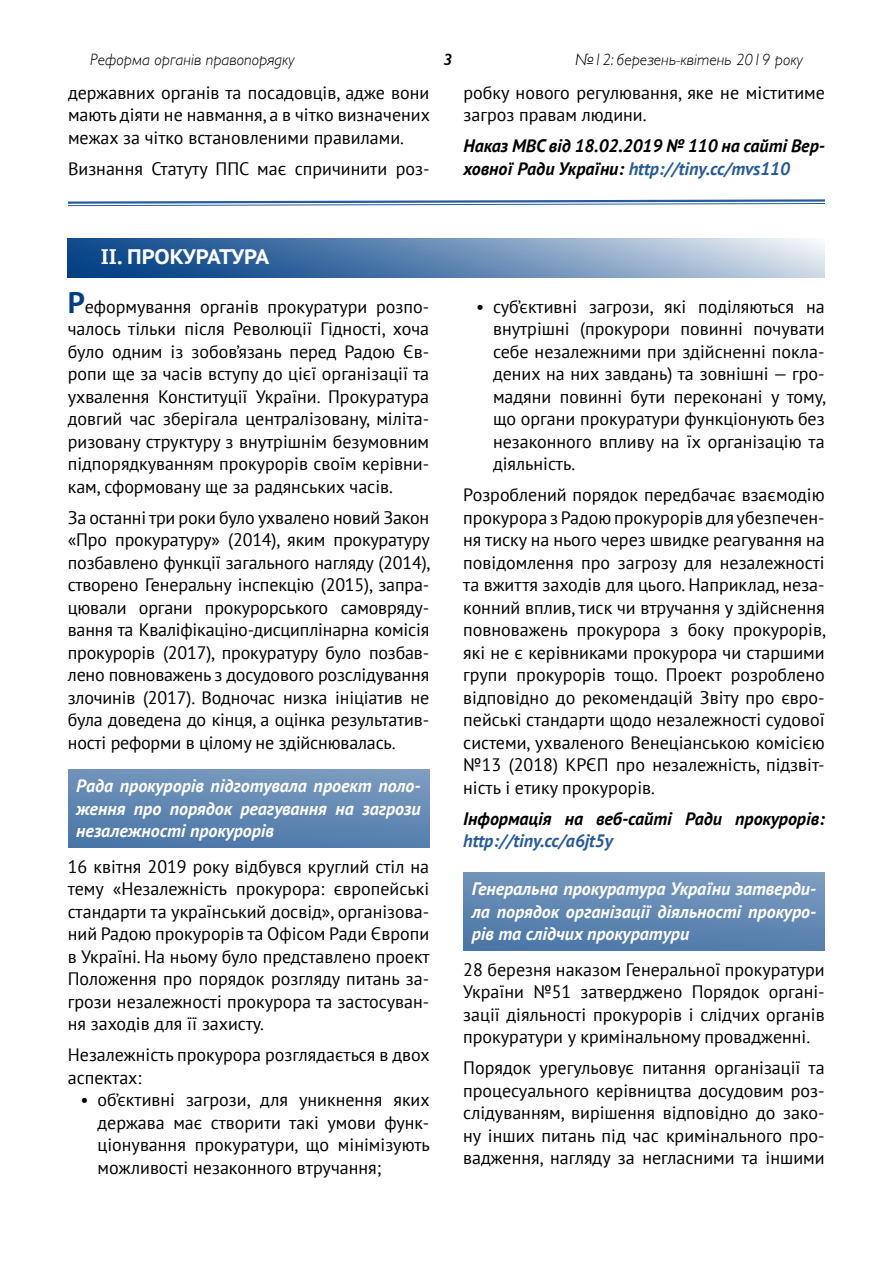
<style>
.page{position:relative;width:893px;height:1263px;background:#fff}
.page>*{position:absolute;margin:0;border:0;box-sizing:border-box;transform-origin:0 0}
.t1{font:700 21px "PT Sans Caption";letter-spacing:-.01em;color:#fff}
.t2{font:18px/22.5px "PT Sans";color:#000;text-align:justify}
.t3{font:italic 700 18px/22.5px "PT Sans";color:#fff;text-align:justify}
.t4{font:italic 700 18px/22.5px "PT Sans";color:#000}
.t5{font:italic 700 18px "PT Sans";color:#275b9b}
.t6{font:italic 300 16.5px "Gill Sans";color:#000}
.t7{font:italic 600 16.5px "Gill Sans";color:#000}
.s1{font-weight:700;font-size:30px;color:#003f85}
.s2{color:#275b9b}
</style>
<div class="page">
<div style="left:463px;top:872px;width:362px;height:79px;background:linear-gradient(to bottom,#7899be,#4d79aa)"></div>
<div style="left:68px;top:769px;width:361px;height:78px;background:linear-gradient(to bottom,#7899be,#4e7aaa)"></div>
<svg style="left:68px;top:238px;width:757px;height:40px;background:#698db6"></svg>
<svg style="left:68px;top:199px;width:757px;height:7px"></svg>
<p class="t6" style="left:90px;top:50px;width:206px">Реформа органів правопорядку</p>
<p class="t7" style="left:444px;top:50px;width:10px">3</p>
<p class="t6" style="left:576px;top:50px;width:229px">№12: березень-квітень 2019 року</p>
<p class="t2" style="left:68px;top:81px;width:363px">державних органів та посадовців, адже вони мають діяти не навмання, а в чітко визначених межах за чітко встановленими правилами.</p>
<p class="t2" style="left:68px;top:157px;width:363px">Визнання Статуту ППС має спричинити роз-</p>
<p class="t1" style="left:101px;top:242px;width:170px">IІ. ПРОКУРАТУРА</p>
<p class="t2" style="left:68px;top:295px;width:363px"><span class="s1">Р</span>еформування органів прокуратури розпо&shy;чалось тільки після Революції Гідності, хоча було одним із зобов’язань перед Радою Єв&shy;ропи ще за часів вступу до цієї організації та ухвалення Конституції України. Прокуратура довгий час зберігала централізовану, міліта&shy;ризовану структуру з внутрішнім безумовним підпорядкуванням прокурорів своїм керівни&shy;кам, сформовану ще за радянських часів.</p>
<p class="t2" style="left:68px;top:506px;width:364px">За останні три роки було ухвалено новий Закон «Про прокуратуру» (2014), яким прокуратуру позбавлено функції загального нагляду (2014), створено Генеральну інспекцію (2015), запра&shy;цювали органи прокурорського самовряду&shy;вання та Кваліфікаціно-дисциплінарна комісія прокурорів (2017), прокуратуру було позбав&shy;лено повноважень з досудового розслідування злочинів (2017). Водночас низка ініціатив не була доведена до кінця, а оцінка результатив&shy;ності реформи в цілому не здійснювалась.</p>
<p class="t3" style="left:76px;top:774px;width:346px">Рада прокурорів підготувала проект поло&shy;ження про порядок реагування на загрози незалежності прокурорів</p>
<p class="t2" style="left:68px;top:855px;width:363px">16 квітня 2019 року відбувся круглий стіл на тему «Незалежність прокурора: європейські стандарти та український досвід», організова&shy;ний Радою прокурорів та Офісом Ради Європи в Україні. На ньому було представлено проект Положення про порядок розгляду питань за&shy;грози незалежності прокурора та застосуван&shy;ня заходів для її захисту.</p>
<p class="t2" style="left:68px;top:1043px;width:363px">Незалежність прокурора розглядається в двох аспектах:</p>
<p class="t2" style="left:98px;top:1088px;width:334px;text-indent:-17px">• об’єктивні загрози, для уникнення яких держава має створити такі умови функ&shy;ціонування прокуратури, що мінімізують можливості незаконного втручання;</p>
<p class="t2" style="left:463px;top:81px;width:363px">робку нового регулювання, яке не міститиме загроз правам людини.</p>
<p class="t4" style="left:463px;top:134px;width:363px">Наказ МВС від 18.02.2019 № 110 на сайті Вер&shy;ховної Ради України: <span class="s2">http://tiny.cc/mvs110</span></p>
<p class="t2" style="left:493px;top:295px;width:335px;text-indent:-17px">• суб’єктивні загрози, які поділяються на внутрішні (прокурори повинні почувати себе незалежними при здійсненні покла&shy;дених на них завдань) та зовнішні — гро&shy;мадяни повинні бути переконані у тому, що органи прокуратури функціонують без незаконного впливу на їх організацію та діяльність.</p>
<p class="t2" style="left:463px;top:483px;width:364px">Розроблений порядок передбачає взаємодію прокурора з Радою прокурорів для убезпечен&shy;ня тиску на нього через швидке реагування на повідомлення про загрозу для незалежності та вжиття заходів для цього. Наприклад, неза&shy;конний вплив, тиск чи втручання у здійснення повноважень прокурора з боку прокурорів, які не є керівниками прокурора чи старшими групи прокурорів тощо. Проект розроблено відповідно до рекомендацій Звіту про євро&shy;пейські стандарти щодо незалежності судової системи, ухваленого Венеціанською комісією №13 (2018) КРЄП про незалежність, підзвіт&shy;ність і етику прокурорів.</p>
<p class="t4" style="left:463px;top:807px;width:363px">Інформація на веб-сайті Ради прокурорів:</p>
<p class="t5" style="left:463px;top:829px;width:151px">http://tiny.cc/a6jt5y</p>
<p class="t3" style="left:472px;top:877px;width:346px">Генеральна прокуратура України затверди&shy;ла порядок організації діяльності прокуро&shy;рів та слідчих прокуратури</p>
<p class="t2" style="left:463px;top:958px;width:363px">28 березня наказом Генеральної прокуратури України №51 затверджено Порядок органі&shy;зації діяльності прокурорів і слідчих органів прокуратури у кримінальному провадженні.</p>
<p class="t2" style="left:463px;top:1056px;width:363px">Порядок урегульовує питання організації та процесуального керівництва досудовим роз&shy;слідуванням, вирішення відповідно до зако&shy;ну інших питань під час кримінального про&shy;вадження, нагляду за негласними та іншими</p>
</div>
